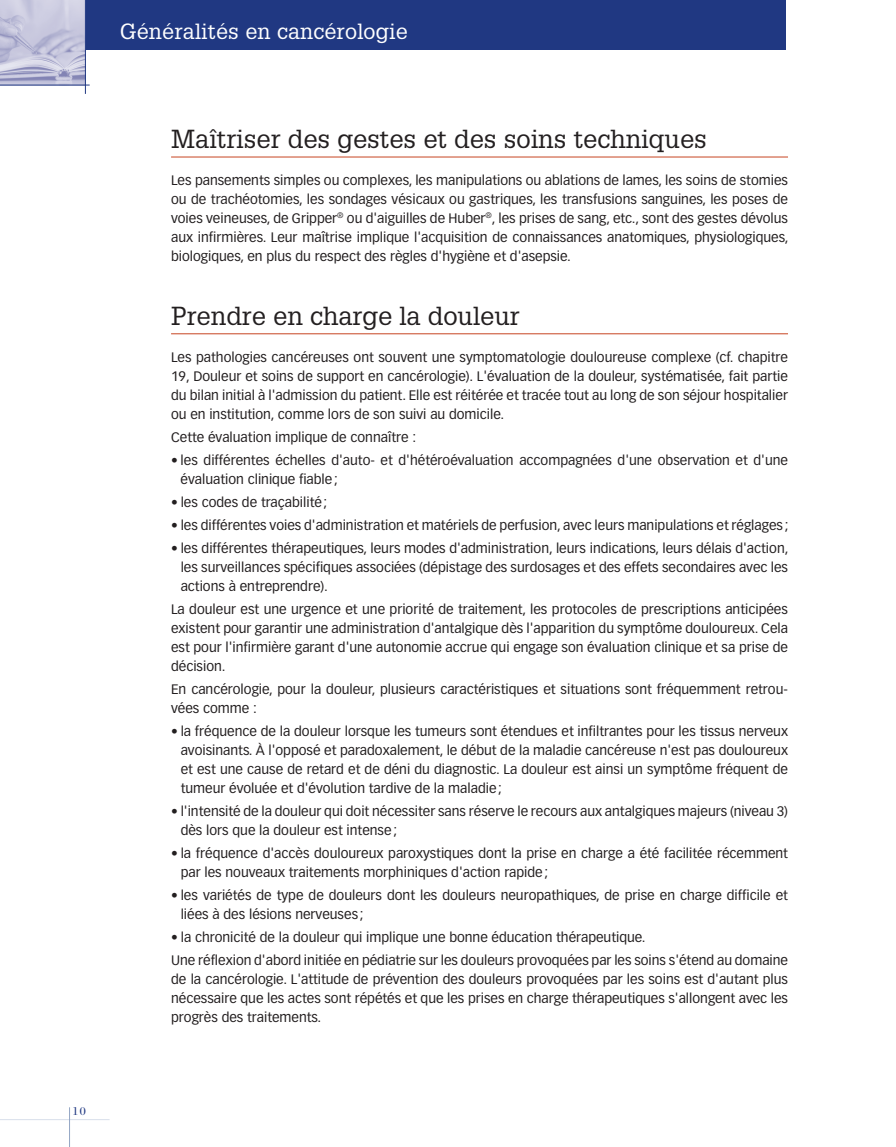
<style>
.page{position:relative;width:896px;height:1147px;background:#fff}
.page>*{position:absolute;margin:0;border:0;box-sizing:border-box;transform-origin:0 0}
.t1{font:25.5px "Glypha";color:#231f20}
.t2{font:21.45px "Glypha";letter-spacing:.01em;color:#fff}
.t3{font:13.5px/18.9px "Vectora LH";color:#231f20;text-align:justify}
.t4{font:12px "Bodoni";color:#203882}
</style>
<div class="page">
<hr style="left:893px;top:0;width:1px;height:1147px;background:#f1ece2">
<div style="left:84px;top:0;width:701px;height:50px;background:#203882"></div>
<hr style="left:0;top:1119px;width:110px;height:1px;background:#d8dfeb">
<hr style="left:69px;top:1107px;width:1px;height:40px;background:#92a5c4">
<img style="left:0;top:0;width:85px;height:85px">
<hr style="left:0;top:85px;width:90px;height:1px;background:#203882">
<hr style="left:85px;top:0;width:1px;height:94px;background:#203882">
<hr style="left:171px;top:157px;width:617px;height:1px;background:#c74522">
<hr style="left:171px;top:333px;width:617px;height:1px;background:#c74522">
<p class="t4" style="left:73px;top:1104px;width:15px">10</p>
<h2 class="t2" style="left:120px;top:18px;width:289px">Généralités en cancérologie</h2>
<h1 class="t1" style="left:171px;top:124px;width:537px">Maîtriser des gestes et des soins techniques</h1>
<p class="t3" style="left:171px;top:171px;width:619px">Les pansements simples ou complexes, les manipulations ou ablations de lames, les soins de stomies ou de trachéotomies, les sondages vésicaux ou gastriques, les transfusions sanguines, les poses de voies veineuses, de Gripper<sup>®</sup> ou d'aiguilles de Huber<sup>®</sup>, les prises de sang, etc., sont des gestes dévolus aux infirmières. Leur maîtrise implique l'acquisition de connaissances anatomiques, physiologiques, biologiques, en plus du respect des règles d'hygiène et d'asepsie.</p>
<h1 class="t1" style="left:171px;top:300px;width:350px">Prendre en charge la douleur</h1>
<p class="t3" style="left:171px;top:348px;width:618px">Les pathologies cancéreuses ont souvent une symptomatologie douloureuse complexe (cf. chapitre 19, Douleur et soins de support en cancérologie). L'évaluation de la douleur, systématisée, fait partie du bilan initial à l'admission du patient. Elle est réitérée et tracée tout au long de son séjour hospitalier ou en institution, comme lors de son suivi au domicile.</p>
<p class="t3" style="left:171px;top:427px;width:246px">Cette évaluation implique de connaître :</p>
<p class="t3" style="left:181px;top:451px;width:609px;text-indent:-10px">• les différentes échelles d'auto- et d'hétéroévaluation accompagnées d'une observation et d'une évaluation clinique fiable;</p>
<p class="t3" style="left:171px;top:493px;width:158px">• les codes de traçabilité;</p>
<p class="t3" style="left:171px;top:516px;width:619px">• les différentes voies d'administration et matériels de perfusion, avec leurs manipulations et réglages ;</p>
<p class="t3" style="left:181px;top:539px;width:609px;text-indent:-10px">• les différentes thérapeutiques, leurs modes d'administration, leurs indications, leurs délais d'action, les surveillances spécifiques associées (dépistage des surdosages et des effets secondaires avec les actions à entreprendre).</p>
<p class="t3" style="left:171px;top:600px;width:618px">La douleur est une urgence et une priorité de traitement, les protocoles de prescriptions anticipées existent pour garantir une administration d'antalgique dès l'apparition du symptôme douloureux. Cela est pour l'infirmière garant d'une autonomie accrue qui engage son évaluation clinique et sa prise de décision.</p>
<p class="t3" style="left:171px;top:680px;width:618px">En cancérologie, pour la douleur, plusieurs caractéristiques et situations sont fréquemment retrou&shy;vées comme :</p>
<p class="t3" style="left:181px;top:722px;width:608px;text-indent:-10px">• la fréquence de la douleur lorsque les tumeurs sont étendues et infiltrantes pour les tissus nerveux avoisinants. À l'opposé et paradoxalement, le début de la maladie cancéreuse n'est pas douloureux et est une cause de retard et de déni du diagnostic. La douleur est ainsi un symptôme fréquent de tumeur évoluée et d'évolution tardive de la maladie;</p>
<p class="t3" style="left:181px;top:802px;width:608px;text-indent:-10px">• l'intensité de la douleur qui doit nécessiter sans réserve le recours aux antalgiques majeurs (niveau 3) dès lors que la douleur est intense;</p>
<p class="t3" style="left:181px;top:844px;width:608px;text-indent:-10px">• la fréquence d'accès douloureux paroxystiques dont la prise en charge a été facilitée récemment par les nouveaux traitements morphiniques d'action rapide;</p>
<p class="t3" style="left:181px;top:886px;width:608px;text-indent:-10px">• les variétés de type de douleurs dont les douleurs neuropathiques, de prise en charge difficile et liées à des lésions nerveuses ;</p>
<p class="t3" style="left:171px;top:926px;width:618px;line-height:23.1px">• la chronicité de la douleur qui implique une bonne éducation thérapeutique.<br>Une réflexion d'abord initiée en pédiatrie sur les douleurs provoquées par les soins s'étend au domaine</p>
<p class="t3" style="left:171px;top:970px;width:618px">de la cancérologie. L'attitude de prévention des douleurs provoquées par les soins est d'autant plus nécessaire que les actes sont répétés et que les prises en charge thérapeutiques s'allongent avec les progrès des traitements.</p>
</div>
